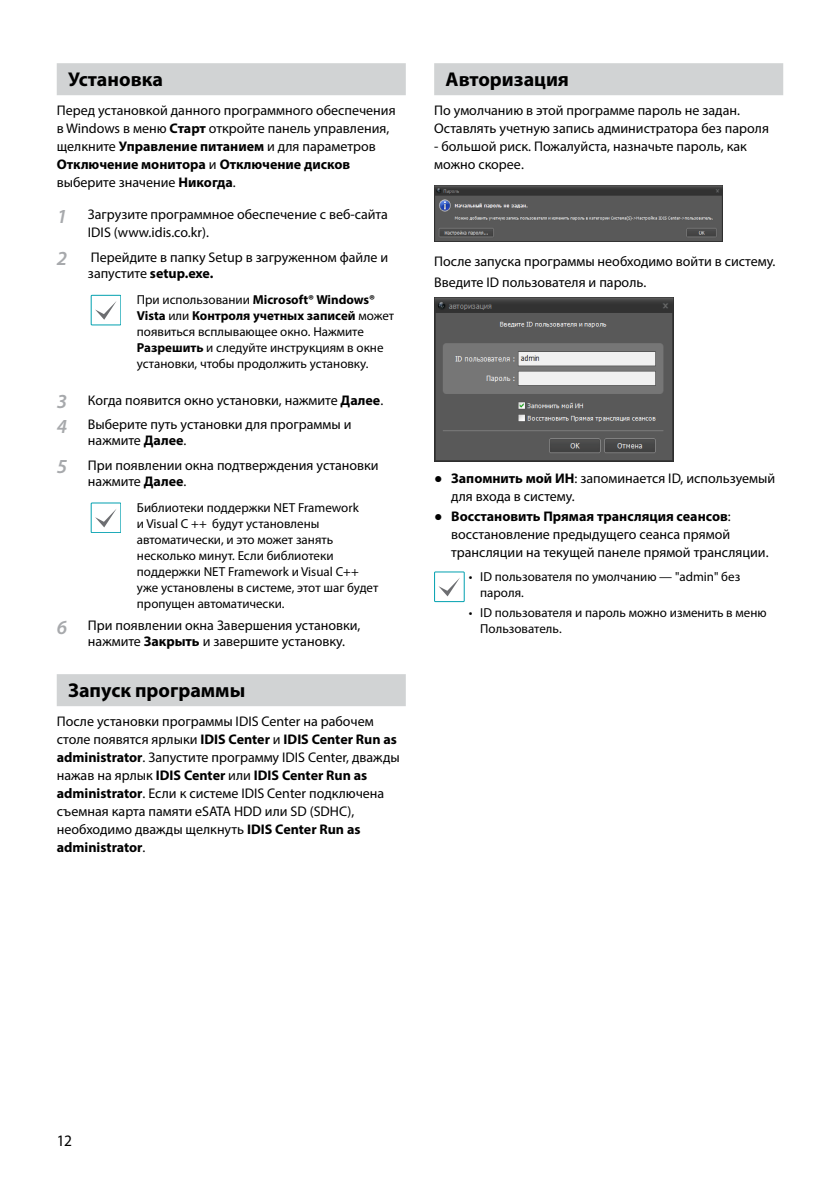
<style>
.page{position:relative;width:840px;height:1191px;background:#fff}
.page>*{position:absolute;margin:0;border:0;box-sizing:border-box;transform-origin:0 0}
.t1{font:700 20px "Myriad Pro";color:#000}
.t2{font:italic 600 20px "Myriad Pro";color:#a7a9ac}
.t3{font:16px "Myriad Pro";color:#000;scale:.96 1}
.t4{font:14px/18px "Myriad Pro";color:#000}
.t5{font:13px/16px "Myriad Pro";color:#000}
.s1{font-weight:700}
.s2{font-weight:600;font-style:italic;font-size:20px;color:#a7a9ac}
.s3{font-family:"Arial"}
</style>
<div class="page">
<div style="left:57px;top:63px;width:348px;height:32px;background:#d1d3d4"></div>
<div style="left:57px;top:674px;width:348px;height:32px;background:#d1d3d4"></div>
<div style="left:91px;top:295px;width:30px;height:30px;border:1px solid #00a0af"></div>
<svg style="left:95px;top:301px;width:21px;height:19px"></svg>
<div style="left:91px;top:502px;width:30px;height:31px;border:1px solid #00a0af"></div>
<svg style="left:95px;top:509px;width:21px;height:18px"></svg>
<div style="left:434px;top:63px;width:348px;height:32px;background:#d1d3d4"></div>
<img style="left:434px;top:186px;width:288px;height:56px">
<img style="left:434px;top:298px;width:239px;height:163px">
<div style="left:434px;top:571px;width:30px;height:31px;border:1px solid #00a0af"></div>
<svg style="left:438px;top:578px;width:21px;height:18px"></svg>
<h1 class="t1" style="left:68px;top:66px;width:96px">Установка</h1>
<p class="t4" style="left:57px;top:101px;width:340px">Перед установкой данного программного обеспечения в Windows в меню <span class="s1">Старт</span> откройте панель управления, щелкните <span class="s1">Управление питанием</span> и для параметров <span class="s1">Отключение монитора</span> и <span class="s1">Отключение дисков </span>выберите значение <span class="s1">Никогда</span>.</p>
<p class="t4" style="left:88px;top:205px;width:301px;text-indent:-31px"><span class="s2">1</span> Загрузите программное обеспечение с веб-сайта<br>IDIS (www.idis.co.kr).</p>
<h1 class="t2" style="left:57px;top:246px;width:12px">2</h1>
<p class="t4" style="left:88px;top:249px;width:301px;line-height:16px">Перейдите в папку Setup в загруженном файле и запустите <span class="s1">setup.exe.</span></p>
<p class="t5" style="left:137px;top:292px;width:259px">При использовании <span class="s1">Microsoft® Windows® Vista</span> или <span class="s1">Контроля учетных записей</span> может появиться всплывающее окно. Нажмите <span class="s1">Разрешить</span> и следуйте инструкциям в окне установки, чтобы продолжить установку.</p>
<p class="t4" style="left:57px;top:387px;width:328px;line-height:24.6px"><span class="s2">3</span> Когда появится окно установки, нажмите <span class="s1">Далее</span>.<br><span class="s2">4</span> Выберите путь установки для программы и</p>
<p class="t4" style="left:57px;top:428px;width:323px;line-height:24.6px;text-indent:31px">нажмите <span class="s1">Далее</span>.<br><span class="s2">5</span> При появлении окна подтверждения установки</p>
<p class="t4" style="left:88px;top:472px;width:100px">нажмите <span class="s1">Далее</span>.</p>
<p class="t5" style="left:137px;top:499px;width:243px">Библиотеки поддержки NET Framework<br>и Visual C ++ будут установлены автоматически, и это может занять несколько минут. Если библиотеки поддержки NET Framework и Visual C++ уже установлены в системе, этот шаг будет пропущен автоматически.</p>
<p class="t4" style="left:88px;top:617px;width:274px;line-height:16px;text-indent:-31px"><span class="s2">6</span> При появлении окна Завершения установки, нажмите <span class="s1">Закрыть</span> и завершите установку.</p>
<h1 class="t1" style="left:68px;top:677px;width:178px">Запуск программы</h1>
<p class="t4" style="left:57px;top:712px;width:344px">После установки программы IDIS Center на рабочем столе появятся ярлыки <span class="s1">IDIS Center</span> и <span class="s1">IDIS Center Run as administrator</span>. Запустите программу IDIS Center, дважды нажав на ярлык <span class="s1">IDIS Center</span> или <span class="s1">IDIS Center Run as administrator</span>. Если к системе IDIS Center подключена съемная карта памяти eSATA HDD или SD (SDHC), необходимо дважды щелкнуть <span class="s1">IDIS Center Run as administrator</span>.</p>
<h1 class="t1" style="left:445px;top:66px;width:125px">Авторизация</h1>
<p class="t4" style="left:434px;top:101px;width:336px">По умолчанию в этой программе пароль не задан.<br>Оставлять учетную запись администратора без пароля</p>
<p class="t4" style="left:434px;top:137px;width:314px">- большой риск. Пожалуйста, назначьте пароль, как можно скорее.</p>
<p class="t4" style="left:434px;top:251px;width:342px;line-height:20.8px">После запуска программы необходимо войти в систему.<br>Введите ID пользователя и пароль.</p>
<p class="t4" style="left:451px;top:469px;width:325px;text-indent:-17px"><span class="s3">●</span> <span class="s1">Запомнить мой ИН</span>: запоминается ID, используемый для входа в систему.</p>
<p class="t4" style="left:451px;top:507px;width:319px;text-indent:-17px"><span class="s3">●</span> <span class="s1">Восстановить Прямая трансляция сеансов</span>: восстановление предыдущего сеанса прямой трансляции на текущей панеле прямой трансляции.</p>
<p class="t5" style="left:480px;top:568px;width:261px;text-indent:-11px">• ID пользователя по умолчанию — "admin" без пароля.</p>
<p class="t5" style="left:480px;top:605px;width:288px;text-indent:-11px">• ID пользователя и пароль можно изменить в меню<br>Пользователь.</p>
<p class="t3" style="left:57px;top:1131px;width:17px">12</p>
</div>
